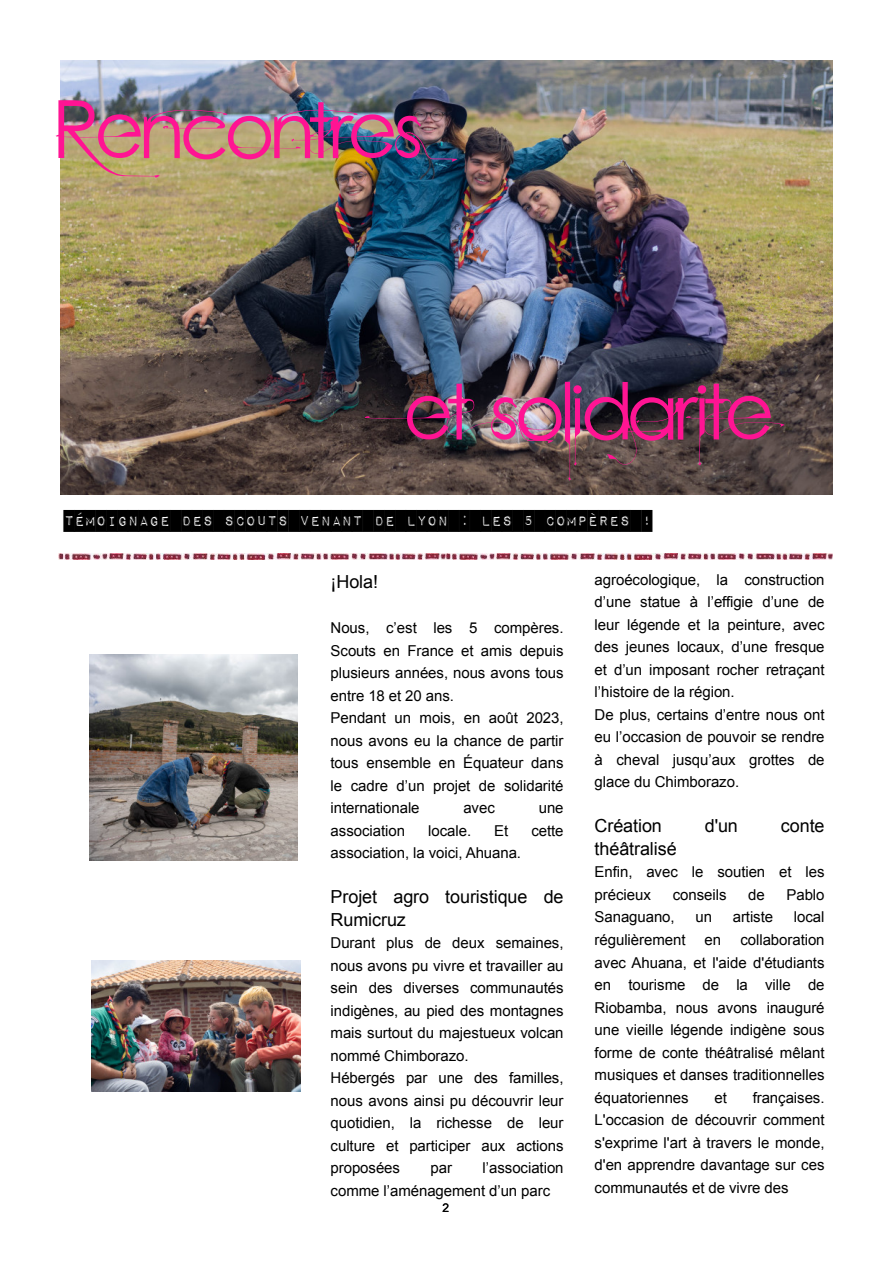
<style>
.page{position:relative;width:893px;height:1263px;background:#fff}
.page>*{position:absolute;margin:0;border:0;box-sizing:border-box;transform-origin:0 0}
.t1{font:82.5px "Bright Young Things";color:#ff1493}
.t2{font:18px/22.5px "Arial";letter-spacing:-.005em;color:#000}
.t3{font:18px "Impact Label";letter-spacing:-.005em;color:#000}
.t4{font:15px/22.5px "Arial";letter-spacing:-.005em;color:#000}
.t5{font:12px "Arial";color:#000}
</style>
<div class="page">
<img style="left:60px;top:60px;width:773px;height:434px">
<img style="left:59px;top:554px;width:774px;height:6px">
<img style="left:90px;top:655px;width:208px;height:205px">
<img style="left:91px;top:960px;width:210px;height:131px">
<h1 class="t1" style="left:58px;top:89px;width:383px">Renc o ntres</h1>
<h1 class="t1" style="left:407px;top:370px;width:411px">etsolidarite</h1>
<p class="t3" style="left:64px;top:512px;width:589px">TÉMOIGNAGE DES SCOUTS VENANT DE LYON : LES 5 COMPÈRES !</p>
<p class="t2" style="left:331px;top:571px;width:49px">¡Hola!</p>
<p class="t4" style="left:331px;top:617px;width:234px">Nous, c’est les 5 compères.<br>Scouts en France et amis depuis plusieurs années, nous avons tous entre 18 et 20 ans.<br>Pendant un mois, en août 2023, nous avons eu la chance de partir tous ensemble en Équateur dans le cadre d’un projet de solidarité internationale</p>
<p class="t4" style="left:463px;top:797px;width:33px">avec</p>
<p class="t4" style="left:539px;top:797px;width:26px">une</p>
<p class="t4" style="left:331px;top:819px;width:76px">association</p>
<p class="t4" style="left:428px;top:819px;width:45px">locale.</p>
<p class="t4" style="left:494px;top:819px;width:16px">Et</p>
<p class="t4" style="left:531px;top:819px;width:34px">cette</p>
<p class="t4" style="left:331px;top:842px;width:192px">association, la voici, Ahuana.</p>
<p class="t2" style="left:331px;top:886px;width:234px">Projet agro touristique de<br>Rumicruz</p>
<p class="t4" style="left:331px;top:932px;width:234px">Durant plus de deux semaines, nous avons pu vivre et travailler au sein des diverses communautés indigènes, au pied des montagnes mais surtout du majestueux volcan nommé Chimborazo.<br>Hébergés par une des familles, nous avons ainsi pu découvrir leur quotidien, la richesse de leur culture et participer aux actions proposées</p>
<p class="t4" style="left:331px;top:1157px;width:234px;text-indent:152px">l’association comme l’aménagement d’un parc</p>
<p class="t4" style="left:431px;top:1157px;width:23px">par</p>
<p class="t5" style="left:442px;top:1201px;width:8px">2</p>
<p class="t4" style="left:595px;top:568px;width:231px">agroécologique, la construction d’une statue à l’effigie d’une de leur légende et la peinture, avec des jeunes locaux, d’une fresque et d’un imposant rocher retraçant l’histoire de la région.<br>De plus, certains d’entre nous ont eu l’occasion de pouvoir se rendre à cheval jusqu’aux grottes de glace du Chimborazo.</p>
<p class="t2" style="left:595px;top:815px;width:69px">Création</p>
<p class="t2" style="left:705px;top:815px;width:35px">d'un</p>
<p class="t2" style="left:781px;top:815px;width:45px">conte</p>
<p class="t2" style="left:595px;top:837px;width:84px">théâtralisé</p>
<p class="t4" style="left:595px;top:861px;width:231px">Enfin, avec le soutien et les précieux</p>
<p class="t4" style="left:673px;top:883px;width:55px">conseils</p>
<p class="t4" style="left:748px;top:883px;width:18px">de</p>
<p class="t4" style="left:787px;top:883px;width:40px">Pablo</p>
<p class="t4" style="left:595px;top:906px;width:82px">Sanaguano,</p>
<p class="t4" style="left:695px;top:906px;width:18px">un</p>
<p class="t4" style="left:733px;top:906px;width:42px">artiste</p>
<p class="t4" style="left:794px;top:906px;width:32px">local</p>
<p class="t4" style="left:595px;top:928px;width:92px">régulièrement</p>
<p class="t4" style="left:705px;top:928px;width:18px">en</p>
<p class="t4" style="left:595px;top:928px;width:231px;text-align:justify;text-indent:146px">collaboration avec Ahuana, et l'aide d'étudiants en tourisme de la ville de Riobamba, nous avons inauguré une vieille légende indigène sous forme de conte théâtralisé mêlant musiques et danses traditionnelles équatoriennes</p>
<p class="t4" style="left:595px;top:1086px;width:231px;text-align:justify;text-indent:158px">françaises.<br>L'occasion de découvrir comment s'exprime l'art à travers le monde, d'en apprendre davantage sur ces communautés et de vivre des</p>
<p class="t4" style="left:714px;top:1086px;width:14px">et</p>
</div>
